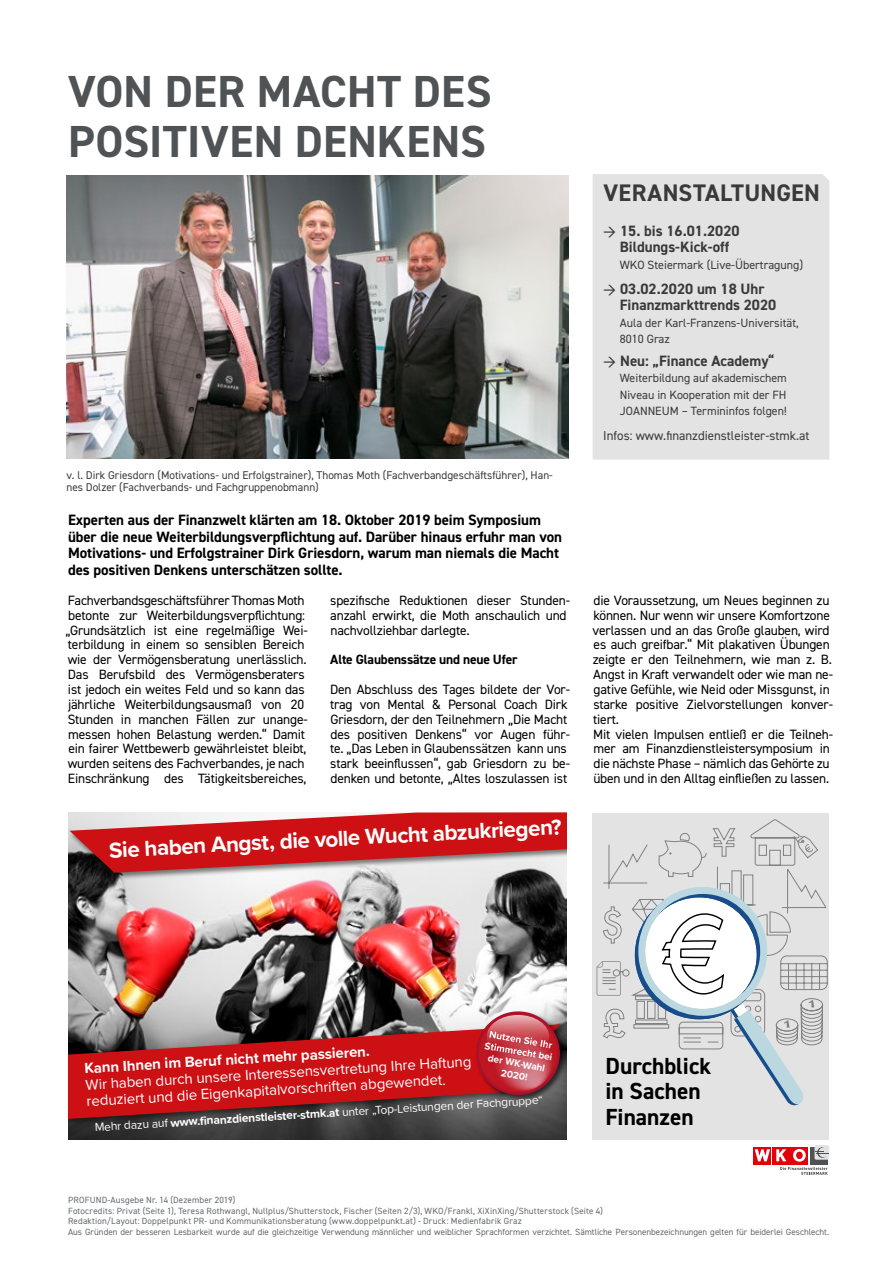
<style>
.page{position:relative;width:893px;height:1263px;background:#fff}
.page>*{position:absolute;margin:0;border:0;box-sizing:border-box;transform-origin:0 0}
.t1{font:700 45px/49.5px "DIN2014";letter-spacing:.005em;color:#4f5355}
.t2{font:700 24px "DIN2014";letter-spacing:.015em;color:#3a3a39}
.t3{font:700 23.25px/25.7px "DIN2014";color:#000}
.t4{font:700 22.5px "Proxima Nova";color:#fff}
.t5{font:700 15px/16.5px "DIN2014";letter-spacing:-.005em;color:#000}
.t6{font:15px/16.4px "Proxima Nova";color:#fff}
.t7{font:700 15px/16.5px "DIN2014";color:#3a3a39;text-align:center}
.t8{font:700 15px "Proxima Nova";color:#fff}
.t9{font:13.5px/14.9px "DIN2014";letter-spacing:-.015em;color:#000}
.t10{font:700 13.5px "DIN2014";letter-spacing:-.015em;color:#000}
.t11{font:12.9px "DIN2014";color:#3a3a39}
.t12{font:12px/16.5px "DIN2014";color:#3a3a39}
.t13{font:12px "Proxima Nova";color:#fff}
.t14{font:11.25px/12.3px "DIN2014";color:#3a3a39}
.t15{font:700 10.05px/12px "Proxima Nova";color:#fff;text-align:center}
.t16{font:9px/10.5px "DIN2014";letter-spacing:.015em;color:#646a6d}
.s1{font-weight:700}
</style>
<div class="page">
<div style="left:772px;top:1147px;width:18px;height:17px;background:#e3000b"></div>
<div style="left:754px;top:1147px;width:17px;height:17px;background:#e3000b"></div>
<svg style="left:755px;top:1149px;width:15px;height:12px"></svg>
<div style="left:815px;top:1145px;width:14px;height:15px;background:#e3e3e3;border-radius:2px"></div>
<svg style="left:776px;top:1147px;width:52px;height:28px"></svg>
<div style="left:593px;top:174px;width:236px;height:286px;background:#e3e3e3"></div>
<div style="left:592px;top:813px;width:237px;height:327px;background:#e3e3e3"></div>
<svg style="left:597px;top:819px;width:231px;height:286px"></svg>
<img style="left:66px;top:175px;width:502px;height:283px">
<img style="left:68px;top:881px;width:499px;height:258px">
<div style="left:66px;top:1023px;width:501px;height:103px;background:#000;opacity:.5"></div>
<svg style="left:68px;top:1024px;width:492px;height:95px;background:#a4282a"></svg>
<div style="left:68px;top:811px;width:506px;height:70px;background:#000;opacity:.5"></div>
<svg style="left:70px;top:812px;width:497px;height:61px;background:#ca4b4d"></svg>
<div style="left:567px;top:811px;width:19px;height:61px;background:#fff"></div>
<div style="left:475px;top:1010px;width:93px;height:93px;background:#000;opacity:.65"></div>
<svg style="left:476px;top:1011px;width:84px;height:84px"></svg>
<img style="left:479px;top:1014px;width:78px;height:78px">
<img style="left:484px;top:1042px;width:69px;height:19px">
<img style="left:487px;top:1015px;width:62px;height:36px">
<img style="left:489px;top:1030px;width:60px;height:17px">
<img style="left:489px;top:1031px;width:59px;height:16px">
<img style="left:494px;top:1057px;width:36px;height:1px">
<img style="left:540px;top:1042px;width:1px;height:15px">
<img style="left:488px;top:1042px;width:52px;height:15px">
<h1 class="t1" style="left:68px;top:67px;width:425px">VON DER MACHT DES<br>POSITIVEN DENKENS</h1>
<p class="t14" style="left:66px;top:468px;width:488px">v. l. Dirk Griesdorn (Motivations- und Erfolgstrainer), Thomas Moth (Fachverbandgeschäftsführer), Han&shy;nes Dolzer (Fachverbands- und Fachgruppenobmann)</p>
<p class="t5" style="left:68px;top:512px;width:495px">Experten aus der Finanzwelt klärten am 18. Oktober 2019 beim Symposium über die neue Weiterbildungsverpflichtung auf. Darüber hinaus erfuhr man von Motivations- und Erfolgstrainer Dirk Griesdorn, warum man niemals die Macht des positiven Denkens unterschätzen sollte.</p>
<p class="t9" style="left:65px;top:592px;width:244px">Fachverbandsgeschäftsführer Thomas Moth betonte zur Weiterbildungsverpflichtung: „Grundsätzlich ist eine regelmäßige Wei&shy;terbildung in einem so sensiblen Bereich wie der Vermögensberatung unerlässlich.<br>Das Berufsbild des Vermögensberaters ist jedoch ein weites Feld und so kann das jährliche Weiterbildungsausmaß von 20<br>Stunden in manchen Fällen zur unange&shy;messen hohen Belastung werden.“ Damit ein fairer Wettbewerb gewährleistet bleibt, wurden seitens des Fachverbandes, je nach Einschränkung des Tätigkeitsbereiches,</p>
<p class="t9" style="left:330px;top:592px;width:241px">spezifische Reduktionen dieser Stunden&shy;anzahl erwirkt, die Moth anschaulich und nachvollziehbar darlegte.</p>
<p class="t10" style="left:330px;top:651px;width:189px">Alte Glaubenssätze und neue Ufer</p>
<p class="t9" style="left:330px;top:682px;width:241px">Den Abschluss des Tages bildete der Vor&shy;trag von Mental &amp; Personal Coach Dirk Griesdorn, der den Teilnehmern „Die Macht des positiven Denkens“ vor Augen führ&shy;te. „Das Leben in Glaubenssätzen kann uns stark beeinflussen“, gab Griesdorn zu be&shy;denken und betonte, „Altes loszulassen ist</p>
<h3 class="t4" style="left:108px;top:833px;width:455px;rotate:-3deg">Sie haben Angst, die volle Wucht abzukriegen?</h3>
<h2 class="t2" style="left:603px;top:177px;width:218px">VERANSTALTUNGEN</h2>
<p class="t7" style="left:603px;top:222px;width:138px">→ 15. bis 16.01.2020<br>Bildungs-Kick-off</p>
<p class="t12" style="left:620px;top:256px;width:185px">WKO Steiermark (Live-Übertragung)</p>
<p class="t7" style="left:620px;top:280px;width:158px;text-align:left;text-indent:-16px">→ 03.02.2020 um 18 Uhr<br>Finanzmarkttrends 2020</p>
<p class="t12" style="left:620px;top:314px;width:180px">Aula der Karl-Franzens-Universität,<br>8010 Graz</p>
<p class="t7" style="left:603px;top:352px;width:173px">→ Neu: „Finance Academy“</p>
<p class="t12" style="left:620px;top:370px;width:169px;text-align:justify">Weiterbildung auf akademischem Niveau in Kooperation mit der FH JOANNEUM – Termininfos folgen!</p>
<p class="t11" style="left:603px;top:428px;width:208px">Infos: www.finanzdienstleister-stmk.at</p>
<p class="t9" style="left:593px;top:592px;width:242px">die Voraussetzung, um Neues beginnen zu können. Nur wenn wir unsere Komfortzone verlassen und an das Große glauben, wird es auch greifbar.“ Mit plakativen Übungen zeigte er den Teilnehmern, wie man z. B.<br>Angst in Kraft verwandelt oder wie man ne&shy;gative Gefühle, wie Neid oder Missgunst, in starke positive Zielvorstellungen konver&shy;tiert.<br>Mit vielen Impulsen entließ er die Teilneh&shy;mer am Finanzdienstleistersymposium in die nächste Phase – nämlich das Gehörte zu üben und in den Alltag einfließen zu lassen.</p>
<p class="t15" style="left:486px;top:1039px;width:70px;rotate:10deg">Stimmrecht bei der WK-Wahl<br>2020!</p>
<p class="t8" style="left:84px;top:1058px;width:287px;rotate:-4deg">Kann Ihnen im Beruf nicht mehr passieren.</p>
<p class="t6" style="left:85px;top:1078px;width:388px;rotate:-4deg">Wir haben durch unsere Interessensvertretung Ihre Haftung reduziert und die Eigenkapitalvorschriften abgewendet.</p>
<p class="t13" style="left:94px;top:1121px;width:451px;rotate:-4deg">Mehr dazu auf <sup>www</sup><span class="s1">.fi nanzdienstleister-stmk.at</span> unter „Top-Leistungen der Fachgruppe“</p>
<h3 class="t3" style="left:605px;top:1052px;width:107px">Durchblick in Sachen<br>Finanzen</h3>
<p class="t16" style="left:68px;top:1195px;width:763px">PROFUND-Ausgebe Nr. 14 (Dezember 2019)<br>Fotocredits: Privat (Seite 1), Teresa Rothwangl, Nullplus/Shutterstock, Fischer (Seiten 2/3), WKO/Frankl, XiXinXing/Shutterstock (Seite 4)<br>Redaktion/Layout: Doppelpunkt PR- und Kommunikationsberatung (www.doppelpunkt.at) - Druck: Medienfabrik Graz<br>Aus Gründen der besseren Lesbarkeit wurde auf die gleichzeitige Verwendung männlicher und weiblicher Sprachformen verzichtet. Sämtliche Personenbezeichnungen gelten für beiderlei Geschlecht.</p>
</div>
